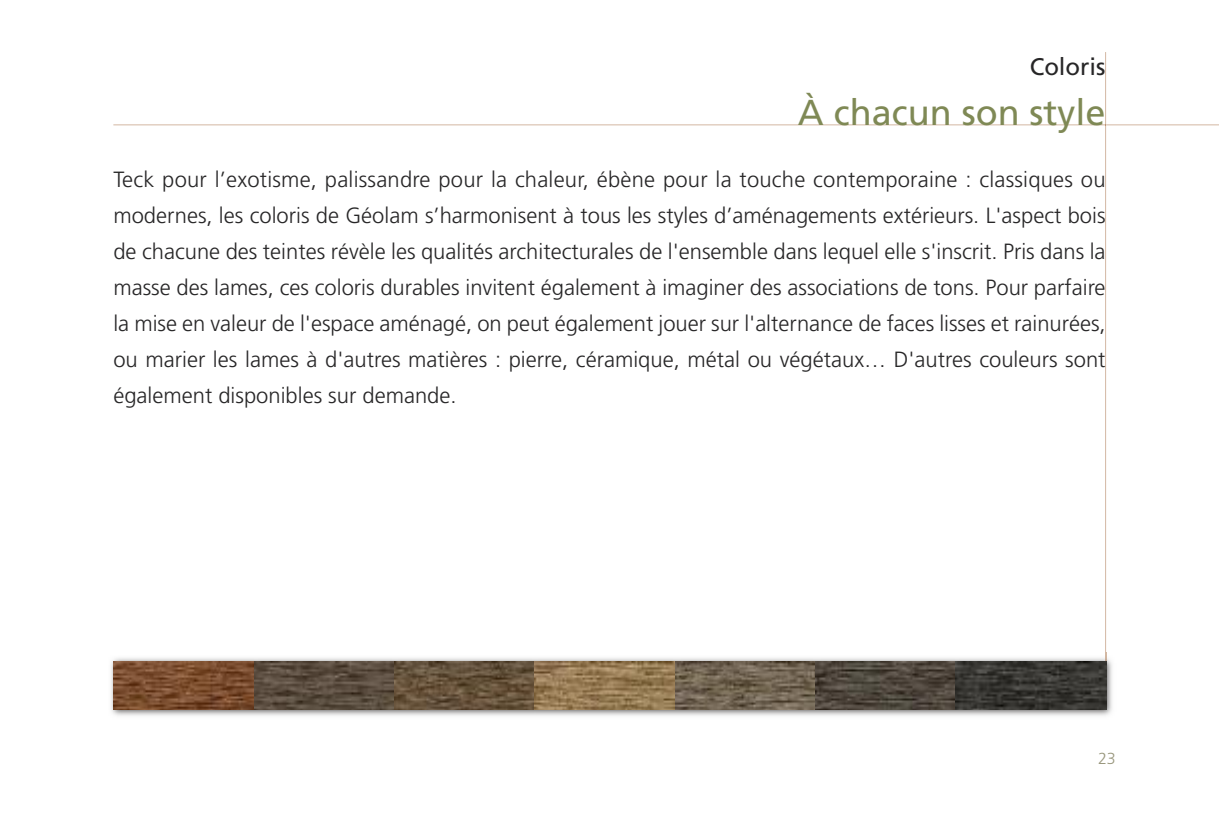
<style>
.page{position:relative;width:1219px;height:823px;background:#fff}
.page>*{position:absolute;margin:0;border:0;box-sizing:border-box;transform-origin:0 0}
.t1{font:36px "Frutiger";color:#7f8955}
.t2{font:24px "Frutiger";color:#272627}
.t3{font:300 22px/36px "Frutiger";color:#272627;text-align:justify}
.t4{font:300 16px "Frutiger";color:#98967c}
</style>
<div class="page">
<hr style="left:113px;top:124px;width:992px;height:1px;background:#d3b8a3">
<hr style="left:1106px;top:124px;width:113px;height:1px;background:#d3b8a3">
<hr style="left:1105px;top:125px;width:1px;height:527px;background:#d3b8a3">
<hr style="left:1105px;top:52px;width:1px;height:72px;background:#d3b8a3">
<img style="left:111px;top:652px;width:1001px;height:64px">
<img style="left:114px;top:661px;width:140px;height:48px">
<svg style="left:254px;top:661px;width:140px;height:48px;background:#5a4c3f"></svg>
<svg style="left:394px;top:661px;width:141px;height:48px;background:#65523b"></svg>
<svg style="left:535px;top:661px;width:140px;height:48px;background:#957953"></svg>
<svg style="left:675px;top:661px;width:140px;height:48px;background:#6f6251"></svg>
<svg style="left:815px;top:661px;width:141px;height:48px;background:#4e463d"></svg>
<svg style="left:956px;top:661px;width:150px;height:48px;background:#373632"></svg>
<p class="t2" style="left:1030px;top:57px;width:77px">Coloris</p>
<h1 class="t1" style="left:798px;top:98px;width:309px">À chacun son style</h1>
<p class="t3" style="left:113px;top:163px;width:994px">Teck pour l’exotisme, palissandre pour la chaleur, ébène pour la touche contemporaine : classiques ou modernes, les coloris de Géolam s’harmonisent à tous les styles d’aménagements extérieurs. L'aspect bois de chacune des teintes révèle les qualités architecturales de l'ensemble dans lequel elle s'inscrit. Pris dans la masse des lames, ces coloris durables invitent également à imaginer des associations de tons. Pour parfaire la mise en valeur de l'espace aménagé, on peut également jouer sur l'alternance de faces lisses et rainurées, ou marier les lames à d'autres matières : pierre, céramique, métal ou végétaux… D'autres couleurs sont également disponibles sur demande.</p>
<p class="t4" style="left:1098px;top:751px;width:19px">23</p>
</div>
